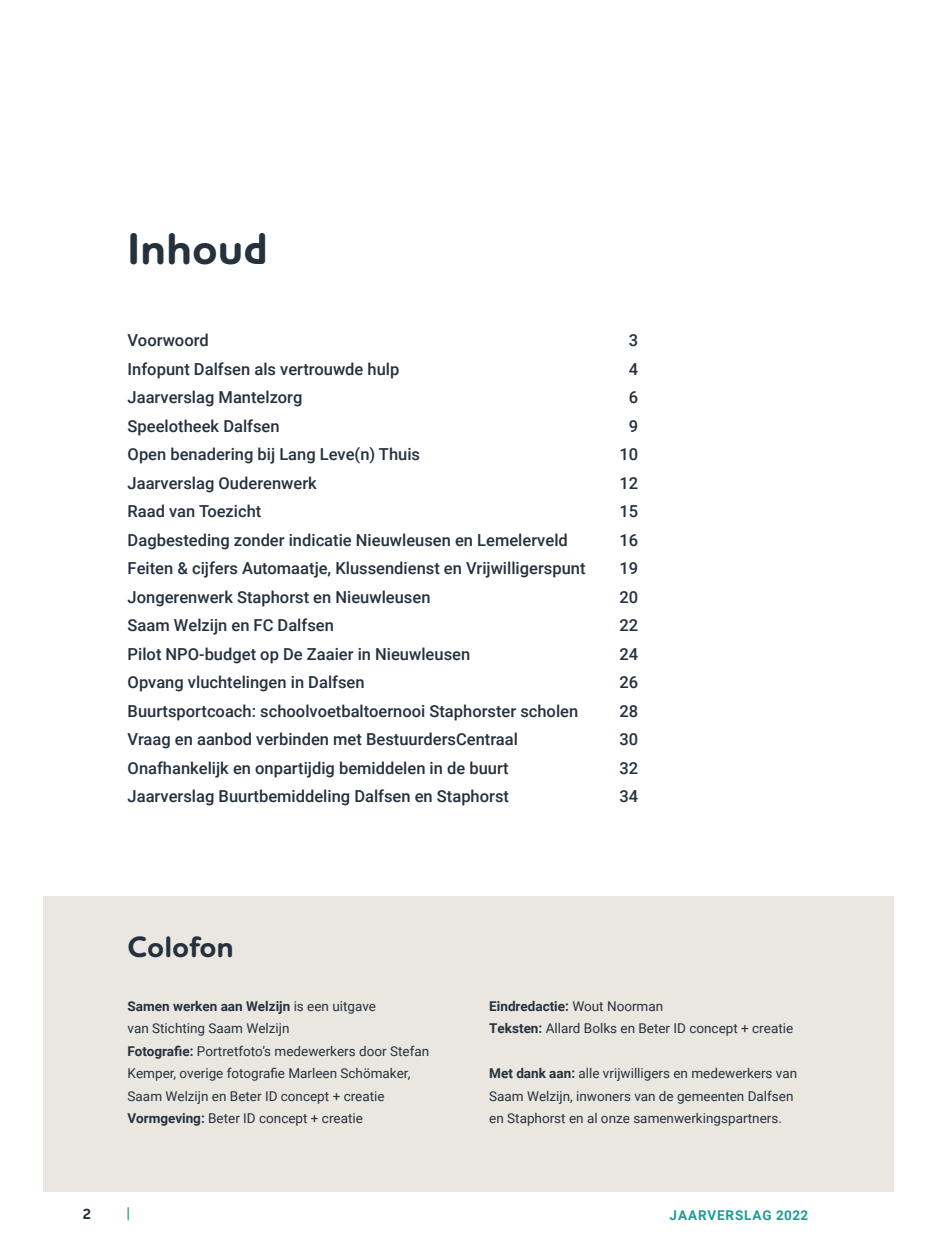
<style>
.page{position:relative;width:936px;height:1234px;background:#fff}
.page>*{position:absolute;margin:0;border:0;box-sizing:border-box;transform-origin:0 0}
.t1{font:700 45px "Houschka Rounded";color:#26313e}
.t2{font:700 30px "Houschka Rounded";color:#26313e}
.t3{font:500 16.5px "Roboto";color:#26313e}
.t4{font:700 15px "Houschka Rounded";color:#26313e}
.t5{font:13.5px/22.5px "Roboto";color:#26313e}
.t6{font:700 13.5px "Roboto";letter-spacing:.065em;color:#1f9b96}
.t7{font:13.5px "Merriweather";color:#1f9b96}
.s1{font-weight:700}
</style>
<div class="page">
<div style="left:43px;top:896px;width:850px;height:295px;background:#eae7e0"></div>
<h1 class="t1" style="left:128px;top:229px;width:142px">Inhoud</h1>
<p class="t3" style="left:128px;top:333px;width:83px">Voorwoord</p>
<p class="t3" style="left:628px;top:333px;width:11px">3</p>
<p class="t3" style="left:128px;top:361px;width:273px">Infopunt Dalfsen als vertrouwde hulp</p>
<p class="t3" style="left:628px;top:361px;width:11px">4</p>
<p class="t3" style="left:128px;top:390px;width:176px">Jaarverslag Mantelzorg</p>
<p class="t3" style="left:628px;top:390px;width:11px">6</p>
<p class="t3" style="left:128px;top:418px;width:153px">Speelotheek Dalfsen</p>
<p class="t3" style="left:628px;top:418px;width:11px">9</p>
<p class="t3" style="left:128px;top:447px;width:294px">Open benadering bij Lang Leve(n) Thuis</p>
<p class="t3" style="left:619px;top:447px;width:20px">10</p>
<p class="t3" style="left:128px;top:475px;width:191px">Jaarverslag Ouderenwerk</p>
<p class="t3" style="left:619px;top:475px;width:20px">12</p>
<p class="t3" style="left:128px;top:504px;width:135px">Raad van Toezicht</p>
<p class="t3" style="left:619px;top:504px;width:20px">15</p>
<p class="t3" style="left:128px;top:532px;width:441px">Dagbesteding zonder indicatie Nieuwleusen en Lemelerveld</p>
<p class="t3" style="left:619px;top:532px;width:20px">16</p>
<p class="t3" style="left:128px;top:561px;width:459px">Feiten &amp; cijfers Automaatje, Klussendienst en Vrijwilligerspunt</p>
<p class="t3" style="left:619px;top:561px;width:20px">19</p>
<p class="t3" style="left:128px;top:589px;width:304px">Jongerenwerk Staphorst en Nieuwleusen</p>
<p class="t3" style="left:619px;top:589px;width:20px">20</p>
<p class="t3" style="left:128px;top:618px;width:208px">Saam Welzijn en FC Dalfsen</p>
<p class="t3" style="left:619px;top:618px;width:20px">22</p>
<p class="t3" style="left:128px;top:646px;width:344px">Pilot NPO-budget op De Zaaier in Nieuwleusen</p>
<p class="t3" style="left:619px;top:646px;width:20px">24</p>
<p class="t3" style="left:128px;top:675px;width:238px">Opvang vluchtelingen in Dalfsen</p>
<p class="t3" style="left:619px;top:675px;width:20px">26</p>
<p class="t3" style="left:128px;top:703px;width:452px">Buurtsportcoach: schoolvoetbaltoernooi Staphorster scholen</p>
<p class="t3" style="left:619px;top:703px;width:20px">28</p>
<p class="t3" style="left:128px;top:732px;width:392px">Vraag en aanbod verbinden met BestuurdersCentraal</p>
<p class="t3" style="left:619px;top:732px;width:20px">30</p>
<p class="t3" style="left:128px;top:760px;width:382px">Onafhankelijk en onpartijdig bemiddelen in de buurt</p>
<p class="t3" style="left:619px;top:760px;width:20px">32</p>
<p class="t3" style="left:128px;top:789px;width:383px">Jaarverslag Buurtbemiddeling Dalfsen en Staphorst</p>
<p class="t3" style="left:619px;top:789px;width:20px">34</p>
<h2 class="t2" style="left:128px;top:933px;width:108px">Colofon</h2>
<p class="t5" style="left:128px;top:995px;width:303px"><span class="s1">Samen werken aan Welzijn</span> is een uitgave<br>van Stichting Saam Welzijn<br><span class="s1">Fotografie:</span> Portretfoto’s medewerkers door Stefan Kemper, overige fotografie Marleen Schömaker, Saam Welzijn en Beter ID concept + creatie <span class="s1">Vormgeving:</span> Beter ID concept + creatie</p>
<p class="t5" style="left:489px;top:995px;width:305px"><span class="s1">Eindredactie:</span> Wout Noorman<br><span class="s1">Teksten:</span> Allard Bolks en Beter ID concept + creatie</p>
<p class="t5" style="left:489px;top:1063px;width:309px"><span class="s1">Met dank aan:</span> alle vrijwilligers en medewerkers van<br>Saam Welzijn, inwoners van de gemeenten Dalfsen en Staphorst en al onze samenwerkingspartners.</p>
<p class="t4" style="left:82px;top:1206px;width:10px">2</p>
<p class="t7" style="left:125px;top:1206px;width:7px">|</p>
<p class="t6" style="left:669px;top:1207px;width:140px">JAARVERSLAG 2022</p>
</div>
